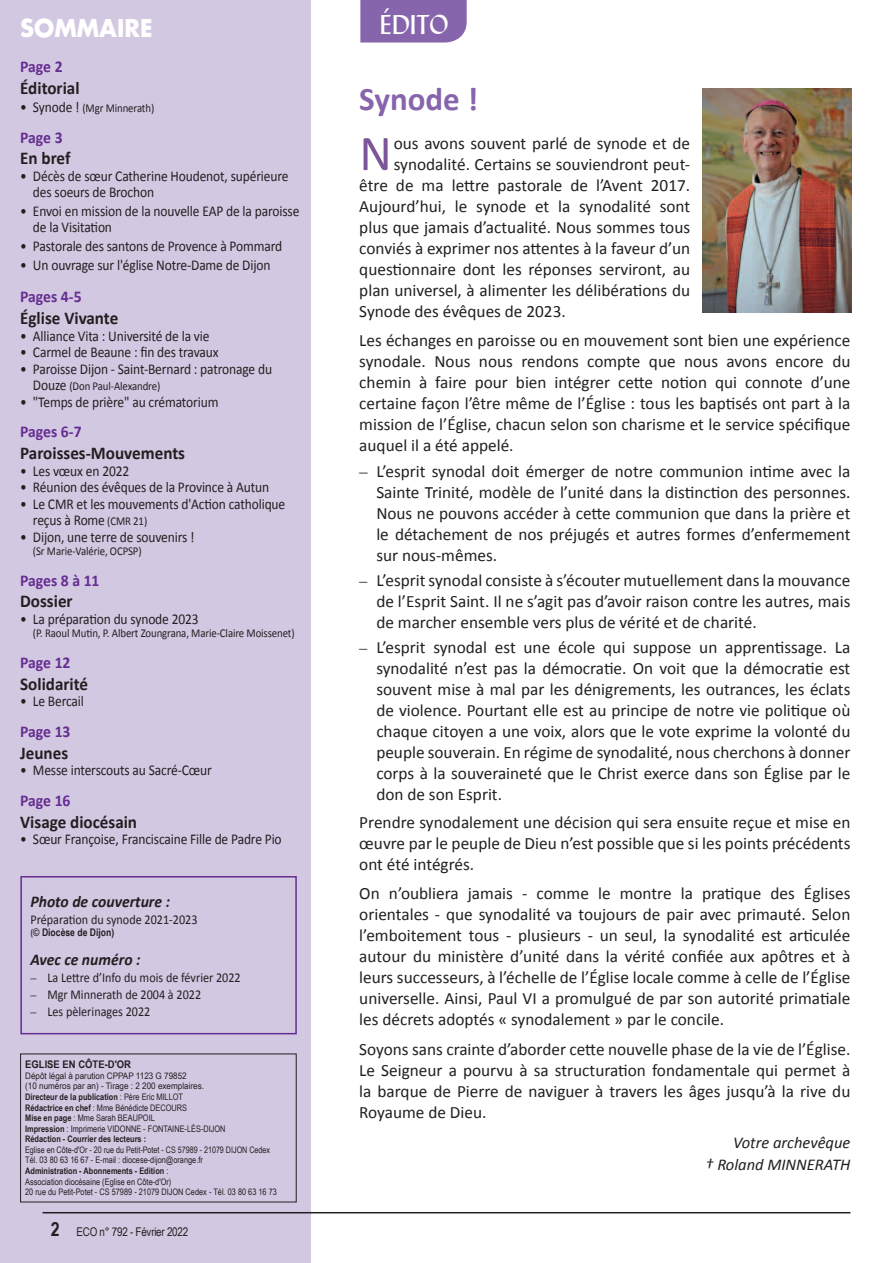
<style>
.page{position:relative;width:893px;height:1263px;background:#fff}
.page>*{position:absolute;margin:0;border:0;box-sizing:border-box;transform-origin:0 0}
.t1{font:50.4px "Calibri";color:#7d569a}
.t2{font:700 33px "Calibri";color:#8765ac}
.t3{font:27px "Lydian BT";color:#fff}
.t4{font:24px "Futura Koyu";color:#fff;scale:.95 1}
.t5{font:700 18px "Calibri";color:#231f20;scale:.95 1}
.t6{font:17.25px/21px "Calibri";color:#231f20;text-align:justify}
.t7{font:700 16.5px "Calibri";letter-spacing:-.01em;color:#652d91;scale:.95 1}
.t8{font:italic 700 16.5px "Calibri";color:#231f20;scale:.95 1}
.t9{font:italic 16.5px/22.5px "Calibri";color:#231f20;text-align:right}
.t10{font:15px/16.5px "Calibri";letter-spacing:-.01em;color:#231f20;scale:.9 1}
.t11{font:13.5px "Calibri";color:#231f20;scale:.9 1}
.t12{font:12px "Calibri";letter-spacing:-.01em;color:#231f20;scale:.9 1}
.t13{font:12px "Arial Narrow";letter-spacing:-.02em;color:#231f20}
.t14{font:700 10.5px "Arial Narrow";color:#231f20;scale:1.1 1}
.t15{font:700 10.5px "Arial Narrow";color:#231f20}
.t16{font:9px/10.6px "Arial Narrow";color:#231f20}
.t17{font:9px/10.5px "Arial Narrow";color:#231f20;scale:1.1 1}
.t18{font:700 9px "Arial Narrow";color:#231f20}
.s1{font-size:15px}
.s2{font-size:12px}
.s3{font-family:"Calibri";font-weight:400}
.s4{font-family:"Futura BT";font-weight:300}
.s5{font-weight:700}
.s6{font-weight:700;font-size:19.5px}
.s7{font-family:"Futura BT";font-weight:300;font-size:16.5px}
</style>
<div class="page">
<div style="left:360px;top:0;width:107px;height:43px;background:#8765ac"></div>
<div style="left:0;top:0;width:310px;height:1263px;background:#d3c8e2"></div>
<div style="left:20px;top:1053px;width:277px;height:149px;border:1px solid #231f20"></div>
<div style="left:20px;top:876px;width:277px;height:158px;border:2px solid #652d91"></div>
<img style="left:702px;top:89px;width:149px;height:223px">
<hr style="left:43px;top:1212px;width:807px;height:1px;background:#231f20">
<h3 class="t4" style="left:20px;top:11px;width:141px">SOMMAIRE</h3>
<p class="t7" style="left:20px;top:56px;width:46px">Page 2</p>
<p class="t5" style="left:20px;top:76px;width:64px">Éditorial</p>
<p class="t12" style="left:20px;top:100px;width:151px"><span class="s1">• Synode !</span> (Mgr Minnerath)</p>
<p class="t7" style="left:20px;top:127px;width:46px">Page 3</p>
<p class="t5" style="left:20px;top:147px;width:54px">En bref</p>
<p class="t10" style="left:33px;top:168px;width:285px;text-indent:-13px">• Décès de sœur Catherine Houdenot, supérieure des soeurs de Brochon</p>
<p class="t10" style="left:33px;top:203px;width:298px;text-indent:-13px">• Envoi en mission de la nouvelle EAP de la paroisse de la Visitation</p>
<p class="t10" style="left:20px;top:238px;width:293px">• Pastorale des santons de Provence à Pommard</p>
<p class="t10" style="left:20px;top:256px;width:280px">• Un ouvrage sur l'église Notre-Dame de Dijon</p>
<p class="t7" style="left:20px;top:286px;width:66px">Pages 4-5</p>
<p class="t5" style="left:20px;top:307px;width:105px">Église Vivante</p>
<p class="t10" style="left:20px;top:327px;width:212px">• Alliance Vita : Université de la vie</p>
<p class="t10" style="left:20px;top:344px;width:222px">• Carmel de Beaune : fin des travaux</p>
<p class="t10" style="left:20px;top:360px;width:281px">• Paroisse Dijon - Saint-Bernard : patronage du</p>
<p class="t12" style="left:33px;top:378px;width:143px"><span class="s1">Douze</span> (Don Paul-Alexandre)</p>
<p class="t10" style="left:20px;top:393px;width:222px">• "Temps de prière" au crématorium</p>
<p class="t7" style="left:20px;top:421px;width:66px">Pages 6-7</p>
<p class="t5" style="left:20px;top:441px;width:175px">Paroisses-Mouvements</p>
<p class="t10" style="left:20px;top:462px;width:123px">• Les vœux en 2022</p>
<p class="t10" style="left:20px;top:479px;width:278px">• Réunion des évêques de la Province à Autun</p>
<p class="t10" style="left:33px;top:495px;width:282px;text-indent:-13px">• Le CMR et les mouvements d'Action catholique reçus à Rome <span class="s2">(CMR 21)</span></p>
<p class="t10" style="left:20px;top:528px;width:195px">• Dijon, une terre de souvenirs !</p>
<p class="t12" style="left:33px;top:543px;width:122px">(Sr Marie-Valérie, OCPSP)</p>
<p class="t7" style="left:20px;top:570px;width:85px">Pages 8 à 11</p>
<p class="t5" style="left:20px;top:590px;width:57px">Dossier</p>
<p class="t10" style="left:20px;top:611px;width:200px">• La préparation du synode 2023</p>
<p class="t12" style="left:33px;top:626px;width:292px">(P. Raoul Mutin, P. Albert Zoungrana, Marie-Claire Moissenet)</p>
<p class="t7" style="left:20px;top:652px;width:55px">Page 12</p>
<p class="t5" style="left:20px;top:672px;width:73px">Solidarité</p>
<p class="t10" style="left:20px;top:693px;width:72px">• Le Bercail</p>
<p class="t7" style="left:20px;top:721px;width:55px">Page 13</p>
<p class="t5" style="left:20px;top:741px;width:52px">Jeunes</p>
<p class="t10" style="left:20px;top:762px;width:214px">• Messe interscouts au Sacré-Cœur</p>
<p class="t7" style="left:20px;top:790px;width:55px">Page 16</p>
<p class="t5" style="left:20px;top:810px;width:125px">Visage diocésain</p>
<p class="t10" style="left:20px;top:831px;width:292px">• Sœur Françoise, Franciscaine Fille de Padre Pio</p>
<p class="t8" style="left:30px;top:890px;width:148px">Photo de couverture :</p>
<p class="t11" style="left:30px;top:911px;width:187px">Préparation du synode 2021-2023</p>
<p class="t15" style="left:30px;top:924px;width:85px"><span class="s3">(</span>© Diocèse de Dijon)</p>
<p class="t8" style="left:30px;top:949px;width:117px">Avec ce numéro :</p>
<p class="t11" style="left:30px;top:969px;width:235px"><span class="s4">–</span> La Lettre d’Info du mois de février 2022</p>
<p class="t11" style="left:30px;top:986px;width:191px"><span class="s4">–</span> Mgr Minnerath de 2004 à 2022</p>
<p class="t11" style="left:30px;top:1003px;width:135px"><span class="s4">–</span> Les pèlerinages 2022</p>
<p class="t14" style="left:25px;top:1056px;width:98px">EGLISE EN Côte-d'Or</p>
<p class="t17" style="left:25px;top:1070px;width:164px">Dépôt légal à parution CPPAP 1123 G 79852<br>(10 numéros par an) - Tirage : 2 200 exemplaires.<br><span class="s5">Directeur de la publication</span> : Père Eric MILLOT <span class="s5">Rédactrice en chef</span> : Mme Bénédicte DECOURS <span class="s5">Mise en page</span> : Mme Sarah BEAUPOIL<br><span class="s5">Impression</span> : Imprimerie VIDONNE - Fontaine</p>
<p class="t16" style="left:185px;top:1123px;width:36px">-lès-Dijon</p>
<p class="t18" style="left:25px;top:1132px;width:122px">Rédaction - Courrier des lecteurs :</p>
<p class="t16" style="left:25px;top:1144px;width:253px">Eglise en Côte-d'Or - 20 rue du Petit-Potet - CS 57989 - 21079 DIJON Cedex Tél. 03 80 63 16 67 - E-mail : diocese-dijon@orange.fr<br><span class="s5">Administration - Abonnements - Edition</span> :<br>Association diocésaine (Eglise en Côte-d'Or)<br>20 rue du Petit-Potet - CS 57989 - 21079 DIJON Cedex - Tél. 03 80 63 16 73</p>
<p class="t13" style="left:51px;top:1222px;width:139px"><span class="s6">2</span> ECO n° 792 - Février 2022</p>
<h3 class="t3" style="left:380px;top:8px;width:70px">Édito</h3>
<h2 class="t2" style="left:359px;top:78px;width:120px">Synode !</h2>
<h1 class="t1" style="left:359px;top:121px;width:34px">N</h1>
<p class="t6" style="left:394px;top:133px;width:298px">ous avons souvent parlé de synode et de</p>
<p class="t6" style="left:394px;top:154px;width:298px">synodalité. Certains se souviendront peut-</p>
<p class="t6" style="left:359px;top:175px;width:332px">être de ma lettre pastorale de l’Avent 2017.</p>
<p class="t6" style="left:359px;top:196px;width:332px">Aujourd’hui, le synode et la synodalité sont</p>
<p class="t6" style="left:359px;top:217px;width:332px">plus que jamais d’actualité. Nous sommes tous</p>
<p class="t6" style="left:359px;top:238px;width:332px">conviés à exprimer nos attentes à la faveur d’un</p>
<p class="t6" style="left:359px;top:259px;width:332px">questionnaire dont les réponses serviront, au</p>
<p class="t6" style="left:359px;top:280px;width:332px">plan universel, à alimenter les délibérations du</p>
<p class="t6" style="left:359px;top:301px;width:208px">Synode des évêques de 2023.</p>
<p class="t6" style="left:359px;top:330px;width:493px">Les échanges en paroisse ou en mouvement sont bien une expérience synodale. Nous nous rendons compte que nous avons encore du chemin à faire pour bien intégrer cette notion qui connote d’une certaine façon l’être même de l’Église : tous les baptisés ont part à la mission de l’Église, chacun selon son charisme et le service spécifique auquel il a été appelé.</p>
<p class="t6" style="left:376px;top:460px;width:476px;text-indent:-17px"><span class="s4">–</span> L’esprit synodal doit émerger de notre communion intime avec la Sainte Trinité, modèle de l’unité dans la distinction des personnes.<br>Nous ne pouvons accéder à cette communion que dans la prière et le détachement de nos préjugés et autres formes d’enfermement sur nous-mêmes.</p>
<p class="t6" style="left:376px;top:570px;width:476px;text-indent:-17px"><span class="s7">–</span> L’esprit synodal consiste à s’écouter mutuellement dans la mouvance de l’Esprit Saint. Il ne s’agit pas d’avoir raison contre les autres, mais de marcher ensemble vers plus de vérité et de charité.</p>
<p class="t6" style="left:376px;top:637px;width:476px;text-indent:-17px"><span class="s7">–</span> L’esprit synodal est une école qui suppose un apprentissage. La synodalité n’est pas la démocratie. On voit que la démocratie est souvent mise à mal par les dénigrements, les outrances, les éclats de violence. Pourtant elle est au principe de notre vie politique où chaque citoyen a une voix, alors que le vote exprime la volonté du peuple souverain. En régime de synodalité, nous cherchons à donner corps à la souveraineté que le Christ exerce dans son Église par le don de son Esprit.</p>
<p class="t6" style="left:359px;top:811px;width:493px">Prendre synodalement une décision qui sera ensuite reçue et mise en œuvre par le peuple de Dieu n’est possible que si les points précédents ont été intégrés.</p>
<p class="t6" style="left:359px;top:883px;width:493px">On n’oubliera jamais - comme le montre la pratique des Églises orientales - que synodalité va toujours de pair avec primauté. Selon l’emboitement tous - plusieurs - un seul, la synodalité est articulée autour du ministère d’unité dans la vérité confiée aux apôtres et à leurs successeurs, à l’échelle de l’Église locale comme à celle de l’Église universelle. Ainsi, Paul VI a promulgué de par son autorité primatiale les décrets adoptés « synodalement » par le concile.</p>
<p class="t6" style="left:359px;top:1038px;width:493px">Soyons sans crainte d’aborder cette nouvelle phase de la vie de l’Église.<br>Le Seigneur a pourvu à sa structuration fondamentale qui permet à la barque de Pierre de naviguer à travers les âges jusqu’à la rive du Royaume de Dieu.</p>
<p class="t9" style="left:705px;top:1130px;width:147px">Votre archevêque<br>† Roland MINNERATH</p>
</div>
